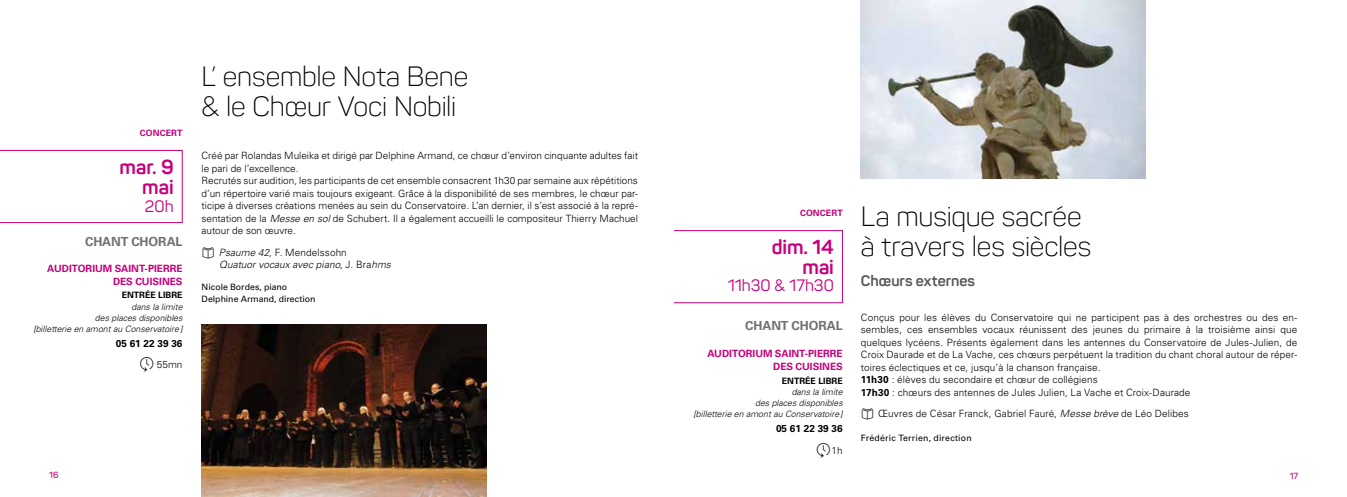
<style>
.page{position:relative;width:1347px;height:497px;background:#fff}
.page>*{position:absolute;margin:0;border:0;box-sizing:border-box;transform-origin:0 0}
.t1{font:300 27.5px/30px "Panton";letter-spacing:-.005em;color:#000}
.t2{font:700 20px/20px "Panton";letter-spacing:-.005em;color:#c5007b;text-align:right}
.t3{font:16.25px "Panton";color:#c5007b}
.t4{font:700 15px "Panton";color:#58585a}
.t5{font:700 12.5px "Univers";color:#707172}
.t6{font:300 10px/12.5px "Univers";letter-spacing:.005em;color:#000}
.t7{font:700 10px/12.5px "Univers";color:#c5007b;text-align:right}
.t8{font:italic 300 10px/12.5px "Univers";letter-spacing:.01em;color:#000}
.t9{font:700 10px "Univers";color:#000}
.t10{font:italic 300 8.75px/11.2px "Univers";color:#000;text-align:right}
.t11{font:8.75px/12.5px "Univers";letter-spacing:.005em;color:#000}
.t12{font:700 8.75px "Univers";color:#000}
.t13{font:700 8.75px "Univers";letter-spacing:.015em;color:#c5007b}
.t14{font:600 8.75px "Panton";color:#c5007b}
.s1{font-style:italic}
.s2{font-style:normal}
.s3{font-weight:700}
</style>
<div class="page">
<svg style="left:0;top:150px;width:182px;height:72px"></svg>
<img style="left:201px;top:324px;width:285px;height:172px">
<div style="left:673px;top:230px;width:169px;height:73px;border:1px solid #c5007b"></div>
<img style="left:860px;top:0;width:285px;height:178px">
<p class="t13" style="left:140px;top:127px;width:44px">CONCERT</p>
<h2 class="t2" style="left:120px;top:157px;width:56px">mar. 9 mai</h2>
<h3 class="t3" style="left:145px;top:196px;width:30px">20h</h3>
<p class="t5" style="left:85px;top:234px;width:56px">CHANT CHO</p>
<p class="t5" style="left:158px;top:234px;width:22px">RAL</p>
<p class="t7" style="left:47px;top:262px;width:9px">AUD</p>
<p class="t7" style="left:69px;top:262px;width:115px">ITORIUM SAINT-PIERRE<br>DES CU ISINES</p>
<p class="t12" style="left:122px;top:290px;width:61px">ENTRÉE LIBRE</p>
<p class="t10" style="left:33px;top:300px;width:151px">dans la limite<br>des places disponibles<br>[billetterie en amont au Conservatoire]</p>
<p class="t9" style="left:116px;top:337px;width:68px">05 61 22 39 36</p>
<p class="t6" style="left:157px;top:358px;width:27px">55mn</p>
<h1 class="t1" style="left:202px;top:61px;width:268px">L’ ensemble Nota Bene &amp; le Chœur Voci Nobili</h1>
<p class="t6" style="left:202px;top:149px;width:438px">Créé par Rolandas Muleika et dirigé par Delphine Armand, ce chœur d’environ cinquante adultes fait le pari de l’excellence.<br>Recrutés sur audition, les participants de cet ensemble consacrent 1h30 par semaine aux répétitions d’un répertoire varié mais toujours exigeant. Grâce à la disponibilité de ses membres, le chœur par&shy;ticipe à diverses créations menées au sein du Conservatoire. L’an dernier, il s’est associé à la repré&shy;sentation de la <span class="s1">Messe en sol</span> de Schubert. Il a également accueilli le compositeur Thierry Machuel autour de son œuvre.</p>
<p class="t8" style="left:219px;top:245px;width:173px">Psaume 42, <span class="s2">F. Mendelssohn<br></span>Quatuor vocaux avec piano<span class="s2">, J. Bra</span>hms</p>
<p class="t11" style="left:202px;top:280px;width:115px">Nicole Bordes, piano<br>Delphine Armand, direction</p>
<p class="t13" style="left:800px;top:207px;width:44px">CONCERT</p>
<h2 class="t2" style="left:772px;top:236px;width:63px">dim. 14 mai</h2>
<h3 class="t3" style="left:727px;top:275px;width:108px">11h30 &amp; 17h30</h3>
<p class="t5" style="left:745px;top:317px;width:56px">CHANT CHO</p>
<p class="t5" style="left:818px;top:317px;width:22px">RAL</p>
<p class="t7" style="left:707px;top:347px;width:9px">AUD</p>
<p class="t7" style="left:729px;top:347px;width:115px">ITORIUM SAINT-PIERRE<br>DES CU ISINES</p>
<p class="t12" style="left:782px;top:375px;width:61px">ENTRÉE LIBRE</p>
<p class="t10" style="left:693px;top:385px;width:151px">dans la limite<br>des places disponibles<br>[billetterie en amont au Conservatoire]</p>
<p class="t9" style="left:776px;top:422px;width:68px">05 61 22 39 36</p>
<p class="t6" style="left:831px;top:443px;width:13px">1h</p>
<h1 class="t1" style="left:861px;top:201px;width:232px">La musique sacrée à travers les siècles</h1>
<h3 class="t4" style="left:861px;top:271px;width:116px">Chœurs externes</h3>
<p class="t6" style="left:861px;top:310px;width:438px">Conçus pour les élèves du Conservatoire qui ne participent pas à des orchestres ou des en&shy;sembles, ces ensembles vocaux réunissent des jeunes du primaire à la troisième ainsi que quelques lycéens. Présents également dans les antennes du Conservatoire de Jules-Julien, de Croix Daurade et de La Vache, ces chœurs perpétuent la tradition du chant choral autour de réper&shy;toires éclectiques et ce, jusqu’à la chanson française.<br><span class="s3">11H30</span> : élèves du secondaire et chœur de collégiens<br><span class="s3">17H30</span> : chœurs des antennes de Jules Julien, La Vache et Croix-Daurade</p>
<p class="t6" style="left:878px;top:407px;width:312px">Œuvres de César Franck, Gabriel Fauré, <span class="s1">Messe brève</span> de Léo Delibes</p>
<p class="t11" style="left:861px;top:431px;width:112px">Frédéric Terrien, direction</p>
<p class="t14" style="left:49px;top:469px;width:11px">16</p>
<p class="t14" style="left:1289px;top:470px;width:10px">17</p>
</div>
